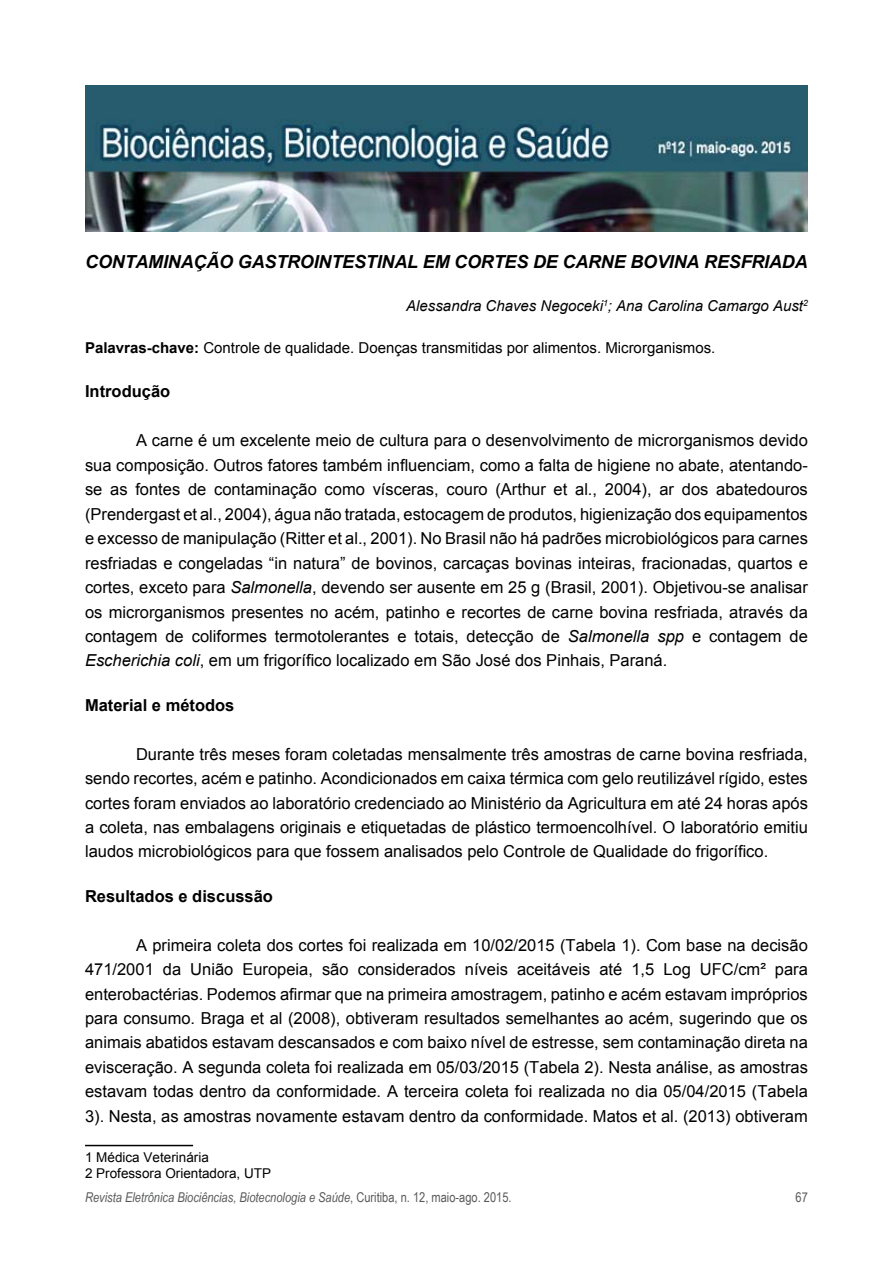
<style>
.page{position:relative;width:893px;height:1263px;background:#fff}
.page>*{position:absolute;margin:0;border:0;box-sizing:border-box;transform-origin:0 0}
.t1{font:italic 700 18px "Arial";letter-spacing:-.01em;color:#000}
.t2{font:16.5px/24.5px "Arial";color:#000;text-align:justify}
.t3{font:700 16.5px "Arial";color:#000}
.t4{font:15px "Arial";color:#000}
.t5{font:italic 15px "Arial";color:#000}
.t6{font:italic 13.5px "Arial Narrow";color:#58595b}
.t7{font:13.5px/16.2px "Arial";color:#000}
.t8{font:13.5px "Arial Narrow";color:#58595b}
.s1{font-weight:700}
.s2{font-style:italic}
.s3{font-style:normal}
</style>
<div class="page">
<img style="left:85px;top:85px;width:723px;height:146px">
<hr style="left:85px;top:1145px;width:108px;height:1px;background:#000">
<p class="t1" style="left:85px;top:250px;width:724px">CONTAMINAÇÃO GASTROINTESTINAL EM CORTES DE CARNE BOVINA RESFRIADA</p>
<p class="t5" style="left:406px;top:296px;width:403px">Alessandra Chaves Negoceki<sup>1</sup>; Ana Carolina Camargo Aust<sup>2</sup></p>
<p class="t4" style="left:85px;top:338px;width:632px"><span class="s1">Palavras-chave:</span> Controle de qualidade. Doenças transmitidas por alimentos. Microrganismos.</p>
<p class="t3" style="left:85px;top:381px;width:87px">Introdução</p>
<p class="t2" style="left:85px;top:428px;width:724px;text-indent:51px">A carne é um excelente meio de cultura para o desenvolvimento de microrganismos devido sua composição. Outros fatores também influenciam, como a falta de higiene no abate, atentando&shy;se as fontes de contaminação como vísceras, couro (Arthur et al., 2004), ar dos abatedouros (Prendergast et al., 2004), água não tratada, estocagem de produtos, higienização dos equipamentos e excesso de manipulação (Ritter et al., 2001). No Brasil não há padrões microbiológicos para carnes resfriadas e congeladas “in natura” de bovinos, carcaças bovinas inteiras, fracionadas, quartos e cortes, exceto para <span class="s2">Salmonella</span>, devendo ser ausente em 25 g (Brasil, 2001). Objetivou-se analisar os microrganismos presentes no acém, patinho e recortes de carne bovina resfriada, através da contagem de coliformes termotolerantes e totais, detecção de <span class="s2">Salmonella spp</span> e contagem de <span class="s2">Escherichia coli</span>, em um frigorífico localizado em São José dos Pinhais, Paraná.</p>
<p class="t3" style="left:85px;top:694px;width:151px">Material e métodos</p>
<p class="t2" style="left:85px;top:742px;width:724px;text-indent:51px">Durante três meses foram coletadas mensalmente três amostras de carne bovina resfriada, sendo recortes, acém e patinho. Acondicionados em caixa térmica com gelo reutilizável rígido, estes cortes foram enviados ao laboratório credenciado ao Ministério da Agricultura em até 24 horas após a coleta, nas embalagens originais e etiquetadas de plástico termoencolhível. O laboratório emitiu laudos microbiológicos para que fossem analisados pelo Controle de Qualidade do frigorífico.</p>
<p class="t3" style="left:85px;top:885px;width:189px">Resultados e discussão</p>
<p class="t2" style="left:85px;top:933px;width:724px;text-indent:51px">A primeira coleta dos cortes foi realizada em 10/02/2015 (Tabela 1). Com base na decisão 471/2001 da União Europeia, são considerados níveis aceitáveis até 1,5 Log UFC/cm² para enterobactérias. Podemos afirmar que na primeira amostragem, patinho e acém estavam impróprios para consumo. Braga et al (2008), obtiveram resultados semelhantes ao acém, sugerindo que os animais abatidos estavam descansados e com baixo nível de estresse, sem contaminação direta na evisceração. A segunda coleta foi realizada em 05/03/2015 (Tabela 2). Nesta análise, as amostras estavam todas dentro da conformidade. A terceira coleta foi realizada no dia 05/04/2015 (Tabela 3). Nesta, as amostras novamente estavam dentro da conformidade. Matos et al. (2013) obtiveram</p>
<p class="t7" style="left:85px;top:1149px;width:188px">1 Médica Veterinária<br>2 Professora Orientadora, UTP</p>
<p class="t6" style="left:85px;top:1188px;width:428px">Revista Eletrônica Biociências, Biotecnologia e Saúde<span class="s3">, Curitiba, n. 12, maio-ago. 2015.</span></p>
<p class="t8" style="left:796px;top:1187px;width:14px">67</p>
</div>
